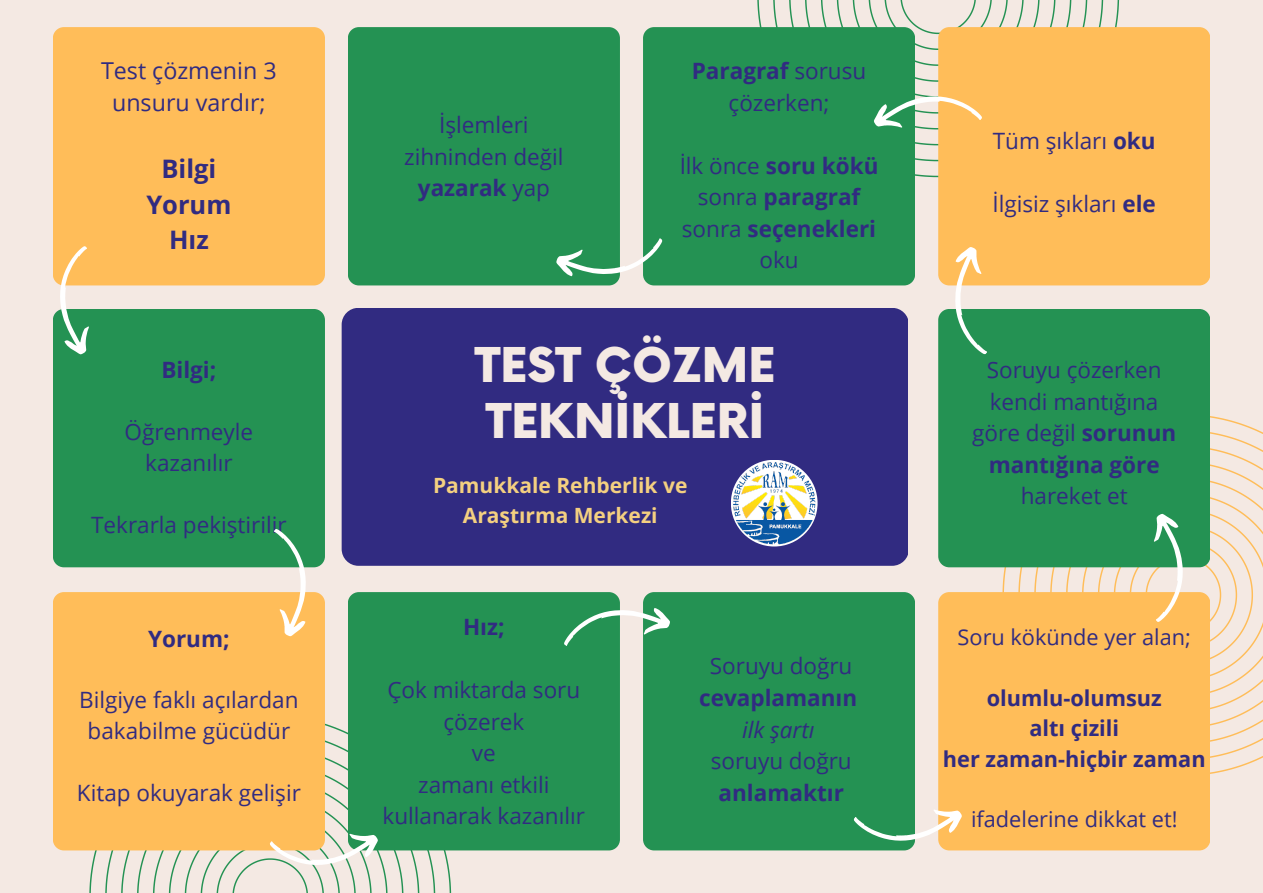
<style>
.page{position:relative;width:1263px;height:893px;background:#f4e9e3}
.page>*{position:absolute;margin:0;border:0;box-sizing:border-box;transform-origin:0 0}
.t1{font:900 46.72px/55.7px "Now";color:#f4e9e3}
.t2{font:700 25.5px/35.5px "Open Sans";color:#312b81;text-align:center}
.t3{font:23.25px/32.1px "Open Sans";color:#312b81;text-align:center}
.t4{font:22.5px/31.5px "Open Sans";color:#312b81;text-align:center}
.t5{font:700 22.5px/31.5px "Open Sans";color:#312b81;text-align:center}
.t6{font:italic 22.5px "Open Sans";color:#312b81}
.t7{font:700 21.75px/30.4px "Open Sans";color:#312b81;text-align:center}
.t8{font:21.75px "Open Sans";color:#312b81}
.t9{font:700 21px/29.2px "Open Sans";color:#f4d080;text-align:center}
.s1{font-weight:700}
.s2{font-weight:400}
</style>
<div class="page">
<svg style="left:89px;top:723px;width:362px;height:170px"></svg>
<svg style="left:757px;top:0;width:362px;height:177px"></svg>
<svg style="left:1002px;top:416px;width:261px;height:358px"></svg>
<div style="left:53px;top:309px;width:272px;height:258px;background:#249253;border-radius:11px"></div>
<div style="left:53px;top:592px;width:272px;height:258px;background:#ffbd59;border-radius:11px"></div>
<div style="left:53px;top:27px;width:272px;height:258px;background:#ffbd59;border-radius:11px"></div>
<div style="left:348px;top:592px;width:272px;height:258px;background:#249253;border-radius:11px"></div>
<div style="left:348px;top:27px;width:272px;height:258px;background:#249253;border-radius:11px"></div>
<div style="left:643px;top:592px;width:272px;height:258px;background:#249253;border-radius:11px"></div>
<div style="left:643px;top:27px;width:272px;height:258px;background:#249253;border-radius:11px"></div>
<div style="left:938px;top:309px;width:272px;height:258px;background:#249253;border-radius:11px"></div>
<div style="left:938px;top:592px;width:272px;height:258px;background:#ffbd59;border-radius:11px"></div>
<div style="left:938px;top:27px;width:272px;height:258px;background:#ffbd59;border-radius:11px"></div>
<div style="left:342px;top:308px;width:566px;height:258px;background:#312b81"></div>
<img style="left:733px;top:462px;width:82px;height:82px">
<svg style="left:56px;top:246px;width:36px;height:109px"></svg>
<svg style="left:273px;top:529px;width:37px;height:108px"></svg>
<svg style="left:120px;top:746px;width:300px;height:147px"></svg>
<svg style="left:564px;top:608px;width:106px;height:38px"></svg>
<svg style="left:853px;top:804px;width:109px;height:43px"></svg>
<svg style="left:1081px;top:493px;width:182px;height:204px"></svg>
<svg style="left:951px;top:247px;width:36px;height:108px"></svg>
<svg style="left:788px;top:0;width:300px;height:146px"></svg>
<svg style="left:556px;top:238px;width:107px;height:43px"></svg>
<p class="t3" style="left:101px;top:54px;width:177px">Test çözmenin 3 unsuru vardır;</p>
<p class="t2" style="left:146px;top:151px;width:87px">Bilgi<br>Yorum<br>Hız</p>
<p class="t5" style="left:161px;top:353px;width:56px">Bilgi;</p>
<p class="t4" style="left:125px;top:416px;width:130px;line-height:31px">Öğrenmeyle kazanılır</p>
<p class="t4" style="left:91px;top:508px;width:197px">Tekrarla pekiştirilir</p>
<p class="t5" style="left:148px;top:622px;width:83px">Yorum;</p>
<p class="t4" style="left:79px;top:684px;width:221px;line-height:31px">Bilgiye faklı açılardan bakabilme gücüdür</p>
<p class="t4" style="left:77px;top:777px;width:225px">Kitap okuyarak gelişir</p>
<p class="t4" style="left:404px;top:109px;width:161px">İşlemleri zihninden değil <span class="s1">yazarak</span> yap</p>
<p class="t4" style="left:692px;top:55px;width:176px"><span class="s1">Paragraf</span> sorusu çözerken;</p>
<p class="t5" style="left:680px;top:149px;width:200px"><span class="s2">İlk önce</span> soru kökü <span class="s2">sonra</span> paragraf <span class="s2">sonra</span> seçenekleri <span class="s2">oku</span></p>
<h1 class="t1" style="left:475px;top:340px;width:302px">TEST ÇÖZME<br>TEKNİKLERİ</h1>
<p class="t9" style="left:433px;top:470px;width:256px">Pamukkale Rehberlik ve<br>Araştırma Merkezi</p>
<p class="t5" style="left:463px;top:610px;width:43px">Hız;</p>
<p class="t4" style="left:383px;top:673px;width:204px">Çok miktarda soru çözerek<br>ve<br>zamanı etkili kullanarak kazanılır</p>
<p class="t4" style="left:710px;top:650px;width:144px">Soruyu doğru</p>
<p class="t5" style="left:699px;top:681px;width:159px">cevaplamanın</p>
<p class="t6" style="left:742px;top:713px;width:74px">ilk şartı</p>
<p class="t4" style="left:711px;top:744px;width:142px">soruyu doğru</p>
<p class="t5" style="left:718px;top:776px;width:127px">anlamaktır</p>
<p class="t4" style="left:993px;top:124px;width:164px">Tüm şıkları <span class="s1">oku</span></p>
<p class="t4" style="left:992px;top:187px;width:165px">İlgisiz şıkları <span class="s1">ele</span></p>
<p class="t4" style="left:972px;top:353px;width:206px">Soruyu çözerken kendi mantığına göre değil <span class="s1">sorunun mantığına göre</span></p>
<p class="t4" style="left:1021px;top:479px;width:108px">hareket et</p>
<p class="t8" style="left:957px;top:622px;width:235px">Soru kökünde yer alan;</p>
<p class="t7" style="left:943px;top:682px;width:264px">olumlu-olumsuz<br>altı çizili<br>her zaman-hiçbir zaman</p>
<p class="t8" style="left:971px;top:804px;width:208px">ifadelerine dikkat et!</p>
</div>
